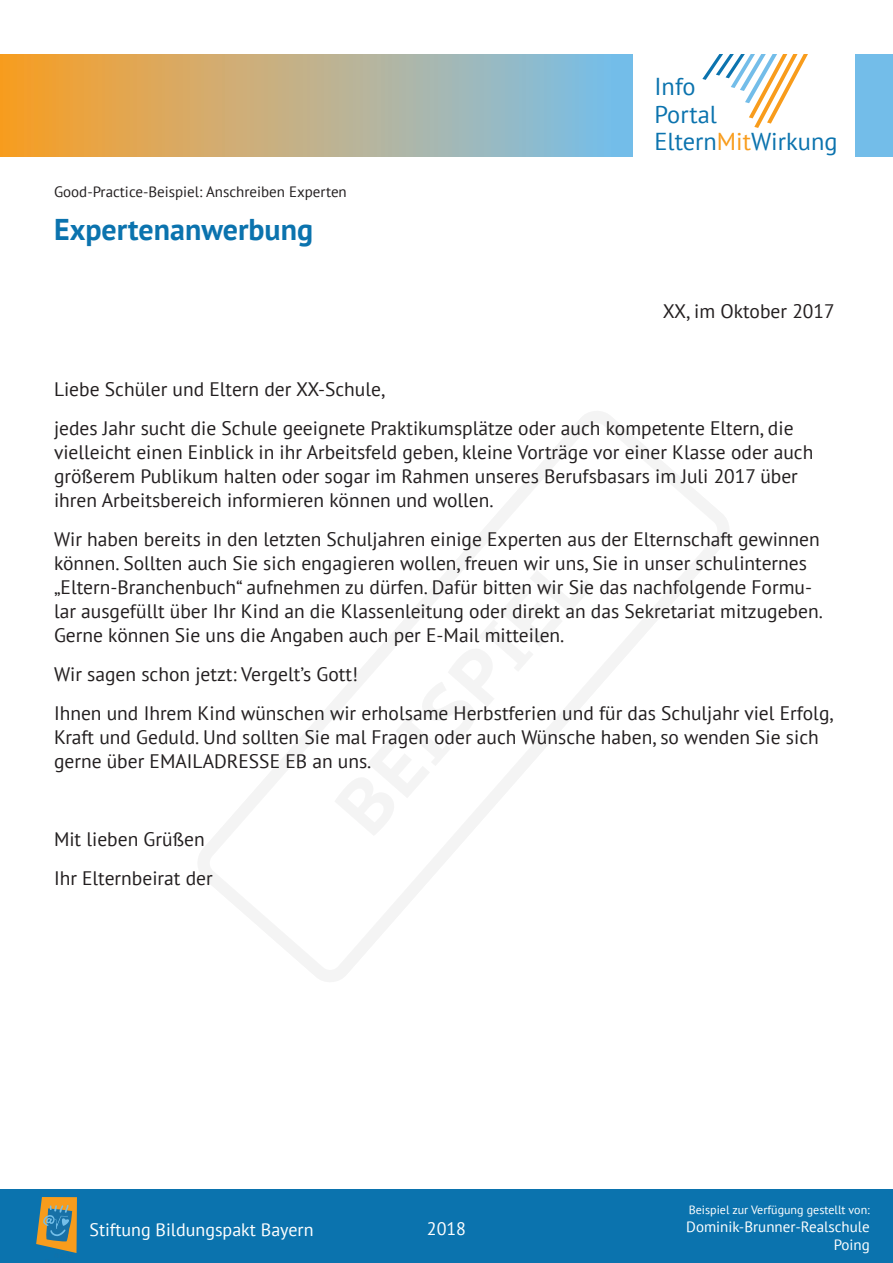
<style>
.page{position:relative;width:893px;height:1263px;background:#fff}
.page>*{position:absolute;margin:0;border:0;box-sizing:border-box;transform-origin:0 0}
.t1{font:700 75.9px "PT Sans Caption";color:#231f20}
.Überschrift{font:700 30px "PT Sans";color:#0b73ae}
.t2{font:24.45px/27.3px "PT Sans";color:#0b73ae}
.Textblock{font:19.5px/24px "PT Sans";color:#231f20}
.t3{font:18px "PT Sans";color:#fff}
.Textblock-2{font:15px "PT Sans";color:#231f20}
.t4{font:15px "PT Sans";color:#fff}
.t5{font:12px "PT Sans";color:#fff}
.s1{color:#f89c1c}
</style>
<div class="page">
<svg style="left:0;top:54px;width:893px;height:102px"></svg>
<div style="left:633px;top:48px;width:221px;height:124px;background:#fff"></div>
<svg style="left:702px;top:54px;width:106px;height:74px"></svg>
<div style="left:0;top:1189px;width:893px;height:74px;background:#0b73ae"></div>
<svg style="left:36px;top:1197px;width:41px;height:56px"></svg>
<svg style="left:198px;top:411px;width:531px;height:571px"></svg>
<p class="Textblock-2" style="left:54px;top:182px;width:294px">Good-Practice-Beispiel: Anschreiben Experten</p>
<p class="Überschrift" style="left:54px;top:210px;width:261px">Expertenanwerbung</p>
<p class="t2" style="left:654px;top:73px;width:185px">Info<br>Portal<br>Eltern<span class="s1">Mit</span>Wirkung</p>
<p class="Textblock" style="left:663px;top:299px;width:174px">XX, im Oktober 2017</p>
<p class="Textblock" style="left:54px;top:377px;width:333px">Liebe Schüler und Eltern der XX-Schule,</p>
<p class="Textblock" style="left:54px;top:416px;width:761px">jedes Jahr sucht die Schule geeignete Praktikumsplätze oder auch kompetente Eltern, die vielleicht einen Einblick in ihr Arbeitsfeld geben, kleine Vorträge vor einer Klasse oder auch größerem Publikum halten oder sogar im Rahmen unseres Berufsbasars im Juli 2017 über ihren Arbeitsbereich informieren können und wollen.</p>
<p class="Textblock" style="left:54px;top:527px;width:770px">Wir haben bereits in den letzten Schuljahren einige Experten aus der Elternschaft gewinnen können. Sollten auch Sie sich engagieren wollen, freuen wir uns, Sie in unser schulinternes „Eltern-Branchenbuch“ aufnehmen zu dürfen. Dafür bitten wir Sie das nachfolgende Formu&shy;lar ausgefüllt über Ihr Kind an die Klassenleitung oder direkt an das Sekretariat mitzugeben.<br>Gerne können Sie uns die Angaben auch per E-Mail mitteilen.</p>
<p class="Textblock" style="left:54px;top:662px;width:305px">Wir sagen schon jetzt: Vergelt’s Gott!</p>
<p class="Textblock" style="left:54px;top:701px;width:781px">Ihnen und Ihrem Kind wünschen wir erholsame Herbstferien und für das Schuljahr viel Erfolg,<br>Kraft und Geduld. Und sollten Sie mal Fragen oder auch Wünsche haben, so wenden Sie sich gerne über EMAILADRESSE EB an uns.</p>
<h1 class="t1" style="left:313px;top:790px;width:340px;rotate:-49deg">BEISPIEL</h1>
<p class="Textblock" style="left:54px;top:827px;width:152px">Mit lieben Grüßen</p>
<p class="Textblock" style="left:54px;top:866px;width:160px">Ihr Elternbeirat der</p>
<p class="t3" style="left:90px;top:1218px;width:226px">Stiftung Bildungspakt Bayern</p>
<p class="t3" style="left:427px;top:1217px;width:41px">2018</p>
<p class="t5" style="left:689px;top:1202px;width:183px">Beispiel zur Verfügung gestellt von:</p>
<p class="t4" style="left:686px;top:1217px;width:185px">Dominik-Brunner-Realschule</p>
<p class="t4" style="left:834px;top:1235px;width:38px">Poing</p>
</div>
